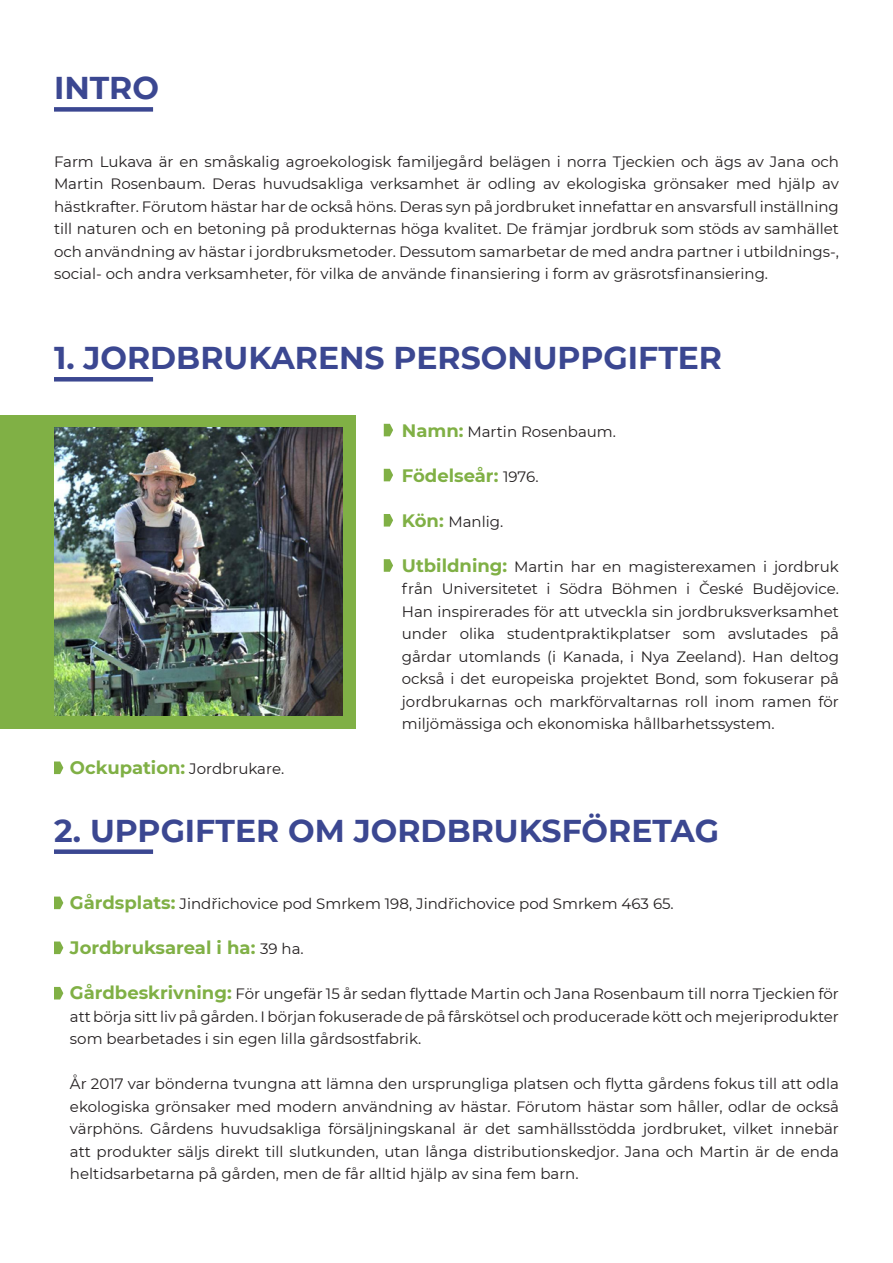
<style>
.page{position:relative;width:893px;height:1263px;background:#fff}
.page>*{position:absolute;margin:0;border:0;box-sizing:border-box;transform-origin:0 0}
.t1{font:700 31.5px "Montserrat";color:#3b4791}
.t2{font:700 18px "Montserrat";color:#80b045}
.t3{font:15px/22.5px "Montserrat";color:#231f20;text-align:justify}
.s1{font-weight:700;font-size:18px;color:#80b045}
.s2{font-weight:400;font-size:15px;color:#231f20}
</style>
<div class="page">
<div style="left:0;top:415px;width:355px;height:314px;background:#80b045"></div>
<div style="left:54px;top:107px;width:99px;height:5px;background:#3b4791"></div>
<hr style="left:54px;top:377px;width:99px;height:4px;background:#3b4791">
<div style="left:54px;top:849px;width:99px;height:5px;background:#3b4791"></div>
<img style="left:54px;top:428px;width:288px;height:288px">
<svg style="left:384px;top:424px;width:9px;height:12px"></svg>
<svg style="left:54px;top:896px;width:9px;height:13px"></svg>
<svg style="left:384px;top:469px;width:9px;height:12px"></svg>
<svg style="left:54px;top:941px;width:9px;height:13px"></svg>
<svg style="left:384px;top:514px;width:9px;height:13px"></svg>
<svg style="left:54px;top:987px;width:9px;height:12px"></svg>
<svg style="left:54px;top:761px;width:9px;height:13px"></svg>
<svg style="left:384px;top:559px;width:9px;height:13px"></svg>
<p class="t1" style="left:54px;top:65px;width:106px">INTRO</p>
<p class="t3" style="left:54px;top:149px;width:786px">Farm Lukava är en småskalig agroekologisk familjegård belägen i norra Tjeckien och ägs av Jana och Martin Rosenbaum. Deras huvudsakliga verksamhet är odling av ekologiska grönsaker med hjälp av hästkrafter. Förutom hästar har de också höns. Deras syn på jordbruket innefattar en ansvarsfull inställning till naturen och en betoning på produkternas höga kvalitet. De främjar jordbruk som stöds av samhället och användning av hästar i jordbruksmetoder. Dessutom samarbetar de med andra partner i utbildnings-, social- och andra verksamheter, för vilka de använde finansiering i form av gräsrotsfinansiering.</p>
<p class="t1" style="left:54px;top:335px;width:670px">1. JORDBRUKARENS PERSONUPPGIFTER</p>
<p class="t3" style="left:402px;top:419px;width:216px"><span class="s1">Namn:</span> Martin Rosenbaum.</p>
<p class="t2" style="left:402px;top:462px;width:138px">Födelseår: <span class="s2">1976.</span></p>
<p class="t3" style="left:402px;top:509px;width:103px"><span class="s1">Kön:</span> Manlig.</p>
<p class="t3" style="left:70px;top:757px;width:216px"><span class="s1">Ockupation:</span> Jordbrukare.</p>
<p class="t3" style="left:402px;top:554px;width:439px"><span class="s1">Utbildning:</span> Martin har en magisterexamen i jordbruk från Universitetet i Södra Böhmen i České Budějovice.<br>Han inspirerades för att utveckla sin jordbruksverksamhet under olika studentpraktikplatser som avslutades på gårdar utomlands (i Kanada, i Nya Zeeland). Han deltog också i det europeiska projektet Bond, som fokuserar på jordbrukarnas och markförvaltarnas roll inom ramen för miljömässiga och ekonomiska hållbarhetssystem.</p>
<p class="t1" style="left:54px;top:808px;width:666px">2. UPPGIFTER OM JORDBRUKSFÖRETAG</p>
<p class="t3" style="left:70px;top:892px;width:605px"><span class="s1">Gårdsplats:</span> Jindřichovice pod Smrkem 198, Jindřichovice pod Smrkem 463 65.</p>
<p class="t2" style="left:70px;top:935px;width:235px">Jordbruksareal i ha: <span class="s2">39 ha.</span></p>
<p class="t3" style="left:70px;top:982px;width:770px"><span class="s1">Gårdbeskrivning:</span> För ungefär 15 år sedan flyttade Martin och Jana Rosenbaum till norra Tjeckien för att börja sitt liv på gården. I början fokuserade de på fårskötsel och producerade kött och mejeriprodukter som bearbetades i sin egen lilla gårdsostfabrik.</p>
<p class="t3" style="left:70px;top:1072px;width:771px">År 2017 var bönderna tvungna att lämna den ursprungliga platsen och flytta gårdens fokus till att odla ekologiska grönsaker med modern användning av hästar. Förutom hästar som håller, odlar de också värphöns. Gårdens huvudsakliga försäljningskanal är det samhällsstödda jordbruket, vilket innebär att produkter säljs direkt till slutkunden, utan långa distributionskedjor. Jana och Martin är de enda heltidsarbetarna på gården, men de får alltid hjälp av sina fem barn.</p>
</div>
